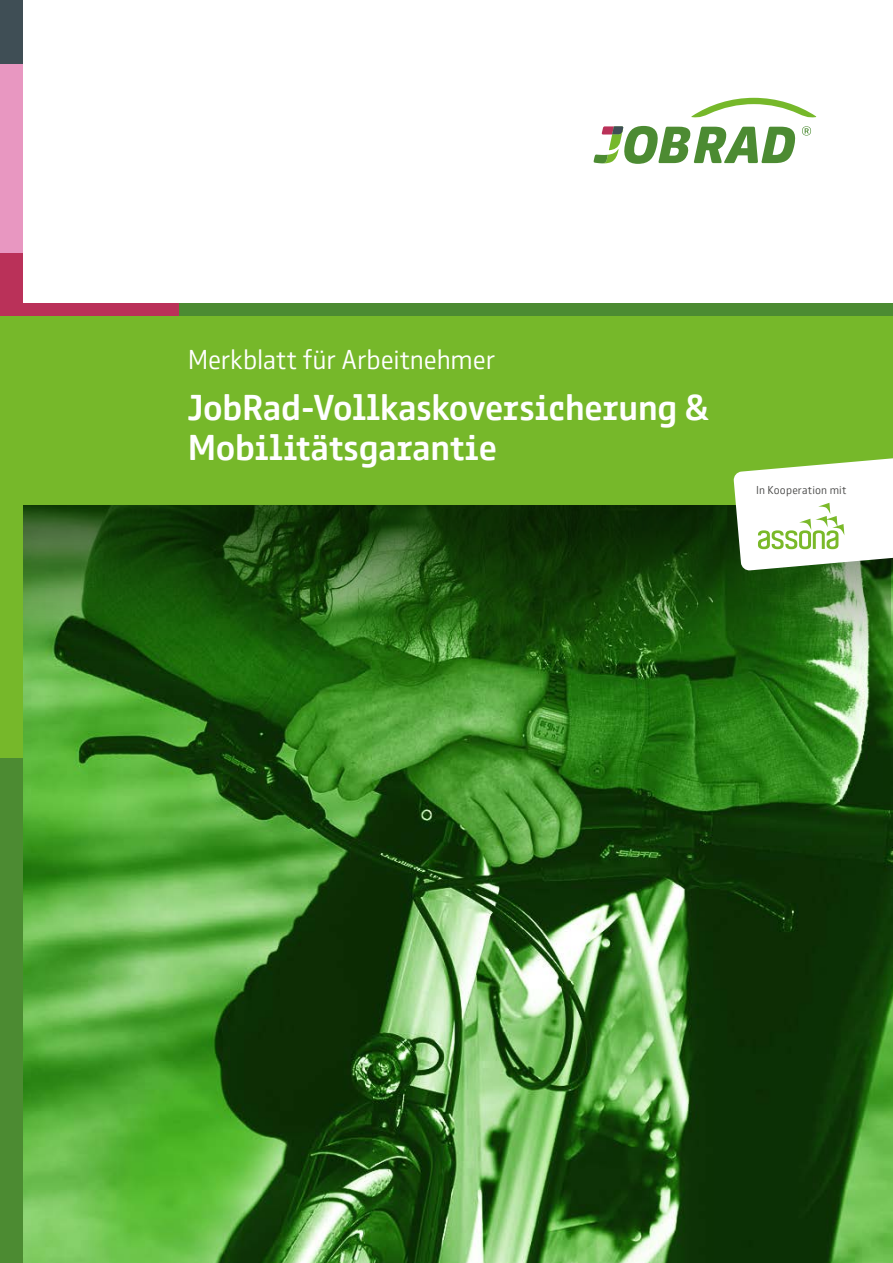
<style>
.page{position:relative;width:893px;height:1263px;background:#fff}
.page>*{position:absolute;margin:0;border:0;box-sizing:border-box;transform-origin:0 0}
.t1{font:500 37.5px/40.5px "Comspot Tec";letter-spacing:-.005em;color:#fff}
.t2{font:300 28.5px "Comspot";letter-spacing:-.005em;color:#fff}
.t3{font:300 12px "Comspot";letter-spacing:.015em;color:#4a4a49}
</style>
<div class="page">
<img style="left:22px;top:571px;width:871px;height:692px">
<svg style="left:22px;top:505px;width:869px;height:190px;background:#245c15"></svg>
<div style="left:0;top:0;width:22px;height:1263px;background:#4c8b32"></div>
<svg style="left:691px;top:98px;width:125px;height:20px"></svg>
<svg style="left:593px;top:126px;width:218px;height:38px"></svg>
<div style="left:0;top:310px;width:893px;height:195px;background:#76b82a"></div>
<div style="left:179px;top:303px;width:714px;height:13px;background:#4c8b32"></div>
<div style="left:22px;top:303px;width:157px;height:13px;background:#ba3159"></div>
<div style="left:0;top:253px;width:22px;height:63px;background:#ba3159"></div>
<div style="left:0;top:63px;width:22px;height:190px;background:#e897c1"></div>
<div style="left:0;top:0;width:22px;height:63px;background:#3f4e55"></div>
<div style="left:0;top:316px;width:22px;height:442px;background:#76b82a"></div>
<svg style="left:733px;top:458px;width:160px;height:113px"></svg>
<p class="t2" style="left:188px;top:340px;width:309px">Merkblatt für Arbeitnehmer</p>
<p class="t1" style="left:188px;top:385px;width:523px">JobRad-Vollkaskoversicherung &amp;<br>Mobilitätsgarantie</p>
<p class="t3" style="left:756px;top:482px;width:92px">In Kooperation mit</p>
</div>
